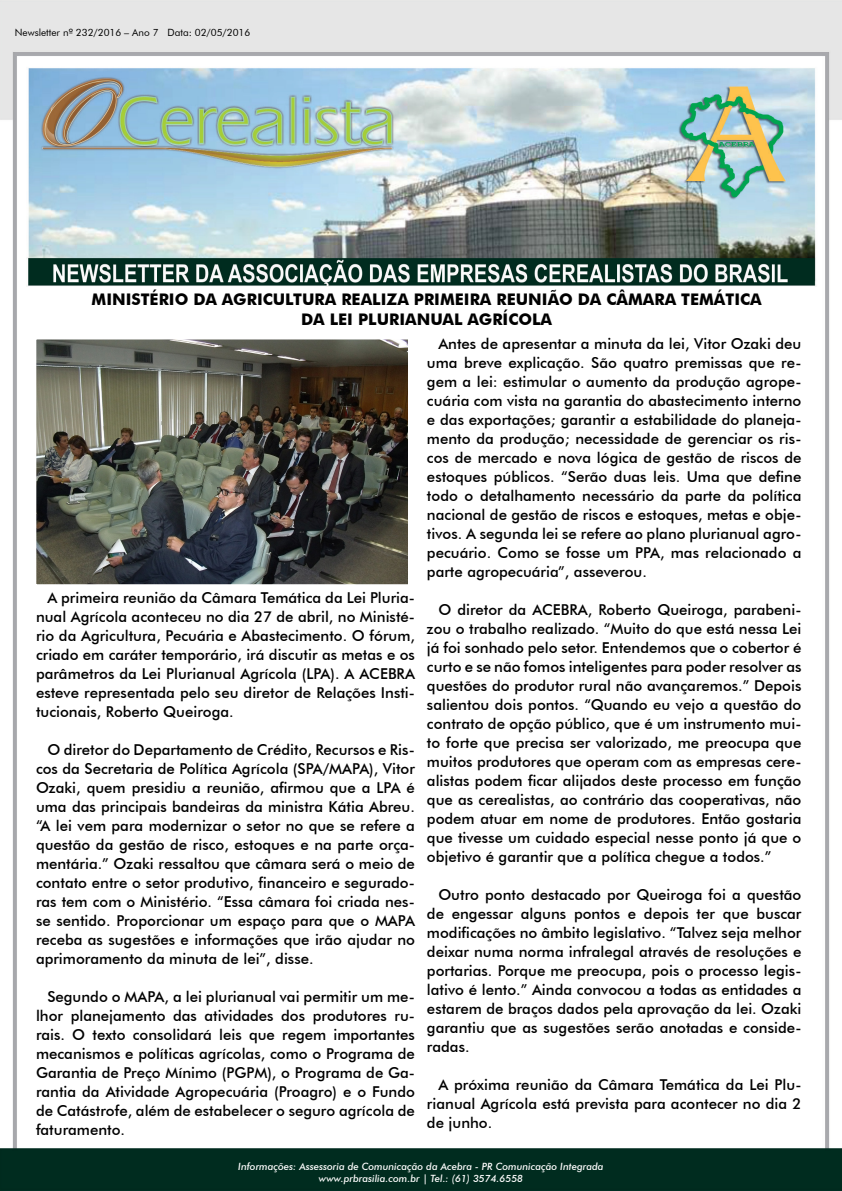
<style>
.page{position:relative;width:842px;height:1191px;background:#fff}
.page>*{position:absolute;margin:0;border:0;box-sizing:border-box;transform-origin:0 0}
.t1{font:700 16px/19.2px "Futura BT";color:#000;text-align:center}
.t2{font:500 15px/19px "Futura BT";color:#000;text-align:justify}
.t3{font:italic 500 10px/12px "Futura BT";color:#fff;text-align:center}
.t4{font:10px "Futura BT";color:#000}
</style>
<div class="page">
<img style="left:0;top:0;width:842px;height:1191px">
<img style="left:37px;top:340px;width:370px;height:243px">
<div style="left:29px;top:332px;width:386px;height:259px;border:7px solid #fff"></div>
<p class="t4" style="left:15px;top:27px;width:237px">Newsletter nº 232/2016 – Ano 7 Data: 02/05/2016</p>
<p class="t1" style="left:92px;top:290px;width:672px">MINISTÉRIO DA AGRICULTURA REALIZA PRIMEIRA REUNIÃO DA CÂMARA TEMÁTICA<br>DA LEI PLURIANUAL AGRÍCOLA</p>
<p class="t2" style="left:427px;top:334px;width:376px;text-indent:11px">Antes de apresentar a minuta da lei, Vitor Ozaki deu uma breve explicação. São quatro premissas que re&shy;gem a lei: estimular o aumento da produção agrope&shy;cuária com vista na garantia do abastecimento interno e das exportações; garantir a estabilidade do planeja&shy;mento da produção; necessidade de gerenciar os ris&shy;cos de mercado e nova lógica de gestão de riscos de estoques públicos. “Serão duas leis. Uma que define todo o detalhamento necessário da parte da política nacional de gestão de riscos e estoques, metas e obje&shy;tivos. A segunda lei se refere ao plano plurianual agro&shy;pecuário. Como se fosse um PPA, mas relacionado a parte agropecuária”, asseverou.</p>
<p class="t2" style="left:427px;top:600px;width:376px;text-indent:11px">O diretor da ACEBRA, Roberto Queiroga, parabeni&shy;zou o trabalho realizado. “Muito do que está nessa Lei já foi sonhado pelo setor. Entendemos que o cobertor é curto e se não fomos inteligentes para poder resolver as questões do produtor rural não avançaremos.” Depois salientou dois pontos. “Quando eu vejo a questão do contrato de opção público, que é um instrumento mui&shy;to forte que precisa ser valorizado, me preocupa que muitos produtores que operam com as empresas cere&shy;alistas podem ficar alijados deste processo em função que as cerealistas, ao contrário das cooperativas, não podem atuar em nome de produtores. Então gostaria que tivesse um cuidado especial nesse ponto já que o objetivo é garantir que a política chegue a todos.”</p>
<p class="t2" style="left:427px;top:885px;width:376px;text-indent:11px">Outro ponto destacado por Queiroga foi a questão de engessar alguns pontos e depois ter que buscar modificações no âmbito legislativo. “Talvez seja melhor deixar numa norma infralegal através de resoluções e portarias. Porque me preocupa, pois o processo legis&shy;lativo é lento.” Ainda convocou a todas as entidades a estarem de braços dados pela aprovação da lei. Ozaki garantiu que as sugestões serão anotadas e conside&shy;radas.</p>
<p class="t2" style="left:427px;top:1075px;width:376px;text-indent:11px">A próxima reunião da Câmara Temática da Lei Plu&shy;rianual Agrícola está prevista para acontecer no dia 2 de junho.</p>
<p class="t2" style="left:36px;top:587px;width:380px;text-indent:11px">A primeira reunião da Câmara Temática da Lei Pluria&shy;nual Agrícola aconteceu no dia 27 de abril, no Ministé&shy;rio da Agricultura, Pecuária e Abastecimento. O fórum, criado em caráter temporário, irá discutir as metas e os parâmetros da Lei Plurianual Agrícola (LPA). A ACEBRA esteve representada pelo seu diretor de Relações Insti&shy;tucionais, Roberto Queiroga.</p>
<p class="t2" style="left:36px;top:739px;width:380px;text-indent:11px">O diretor do Departamento de Crédito, Recursos e Ris&shy;cos da Secretaria de Política Agrícola (SPA/MAPA), Vitor Ozaki, quem presidiu a reunião, afirmou que a LPA é uma das principais bandeiras da ministra Kátia Abreu. “A lei vem para modernizar o setor no que se refere a questão da gestão de risco, estoques e na parte orça&shy;mentária.” Ozaki ressaltou que câmara será o meio de contato entre o setor produtivo, financeiro e segurado&shy;ras tem com o Ministério. “Essa câmara foi criada nes&shy;se sentido. Proporcionar um espaço para que o MAPA receba as sugestões e informações que irão ajudar no aprimoramento da minuta de lei”, disse.</p>
<p class="t2" style="left:36px;top:987px;width:380px;text-indent:11px">Segundo o MAPA, a lei plurianual vai permitir um me&shy;lhor planejamento das atividades dos produtores ru&shy;rais. O texto consolidará leis que regem importantes mecanismos e políticas agrícolas, como o Programa de Garantia de Preço Mínimo (PGPM), o Programa de Ga&shy;rantia da Atividade Agropecuária (Proagro) e o Fundo de Catástrofe, além de estabelecer o seguro agrícola de faturamento.</p>
<p class="t3" style="left:238px;top:1160px;width:367px">Informações: Assessoria de Comunicação da Acebra - PR Comunicação Integrada www.prbrasilia.com.br | Tel.: (61) 3574.6558</p>
</div>
